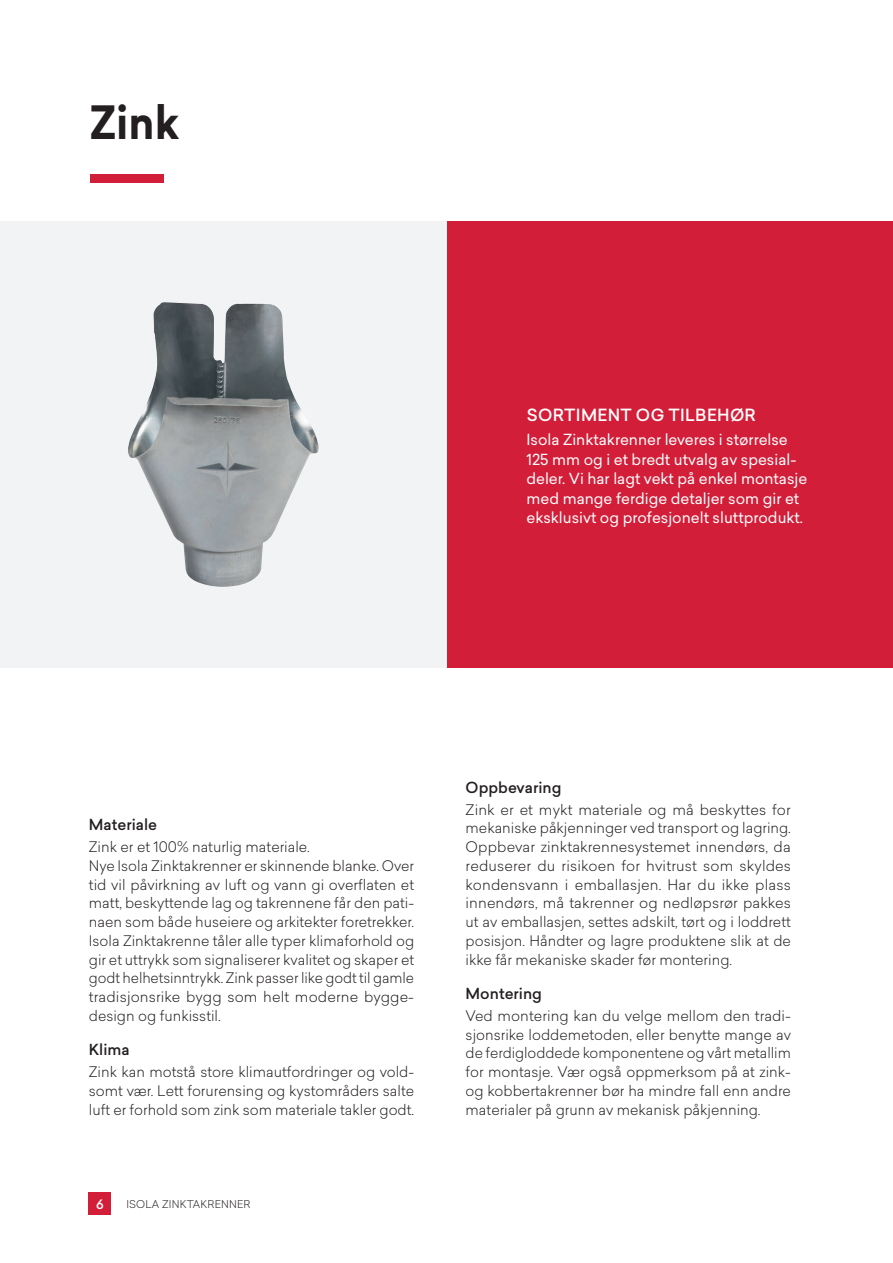
<style>
.page{position:relative;width:893px;height:1263px;background:#fff}
.page>*{position:absolute;margin:0;border:0;box-sizing:border-box;transform-origin:0 0}
.t1{font:700 45px "Sailec";color:#231f20;scale:.94 1}
.t2{font:500 16.5px "Sailec";letter-spacing:.02em;color:#fff}
.t3{font:15px/19.5px "Sailec";color:#fff}
.t4{font:500 15px "Sailec";color:#231f20}
.t5{font:300 14.25px/18.8px "Sailec";color:#231f20;text-align:justify}
.t6{font:500 12.75px "Sailec";color:#fff}
.t7{font:300 10.5px "Sailec";letter-spacing:.02em;color:#231f20}
</style>
<div class="page">
<div style="left:89px;top:1193px;width:22px;height:22px;background:#d31e39"></div>
<div style="left:446px;top:221px;width:447px;height:447px;background:#d31e39"></div>
<div style="left:0;top:221px;width:446px;height:447px;background:#f2f3f4"></div>
<div style="left:90px;top:174px;width:73px;height:8px;background:#d31e39"></div>
<img style="left:128px;top:302px;width:191px;height:285px">
<h1 class="t1" style="left:90px;top:91px;width:97px">Zink</h1>
<p class="t2" style="left:527px;top:403px;width:231px">SORTIMENT OG TILBEHØR</p>
<p class="t3" style="left:526px;top:430px;width:282px">Isola Zinktakrenner leveres i størrelse 125 mm og i et bredt utvalg av spesial&shy;deler. Vi har lagt vekt på enkel montasje med mange ferdige detaljer som gir et eksklusivt og profesjonelt sluttprodukt.</p>
<p class="t4" style="left:89px;top:814px;width:70px">Materiale</p>
<p class="t5" style="left:89px;top:837px;width:327px;text-align:left">Zink er et 100% naturlig materiale.<br>Nye Isola Zinktakrenner er skinnende blanke. Over tid vil påvirkning av luft og vann gi overflaten et matt, beskyttende lag og takrennene får den pati&shy;naen som både huseiere og arkitekter foretrekker.<br>Isola Zinktakrenne tåler alle typer klimaforhold og gir et uttrykk som signaliserer kvalitet og skaper et godt helhetsinntrykk. Zink passer like godt til gamle tradisjonsrike bygg som helt moderne bygge&shy;design og funkisstil.</p>
<p class="t4" style="left:89px;top:1039px;width:42px">Klima</p>
<p class="t5" style="left:89px;top:1062px;width:327px">Zink kan motstå store klimautfordringer og vold&shy;somt vær. Lett forurensing og kystområders salte luft er forhold som zink som materiale takler godt.</p>
<p class="t6" style="left:96px;top:1195px;width:9px">6</p>
<p class="t7" style="left:126px;top:1196px;width:126px">ISOLA ZINKTAKRENNER</p>
<p class="t4" style="left:466px;top:777px;width:97px">Oppbevaring</p>
<p class="t5" style="left:466px;top:800px;width:327px">Zink er et mykt materiale og må beskyttes for mekaniske påkjenninger ved transport og lagring.<br>Oppbevar zinktakrennesystemet innendørs, da reduserer du risikoen for hvitrust som skyldes kondensvann i emballasjen. Har du ikke plass innendørs, må takrenner og nedløpsrør pakkes ut av emballasjen, settes adskilt, tørt og i loddrett posisjon. Håndter og lagre produktene slik at de ikke får mekaniske skader før montering.</p>
<p class="t4" style="left:466px;top:983px;width:78px">Montering</p>
<p class="t5" style="left:466px;top:1006px;width:327px">Ved montering kan du velge mellom den tradi&shy;sjonsrike loddemetoden, eller benytte mange av de ferdigloddede komponentene og vårt metallim for montasje. Vær også oppmerksom på at zink&shy;og kobbertakrenner bør ha mindre fall enn andre materialer på grunn av mekanisk påkjenning.</p>
</div>
